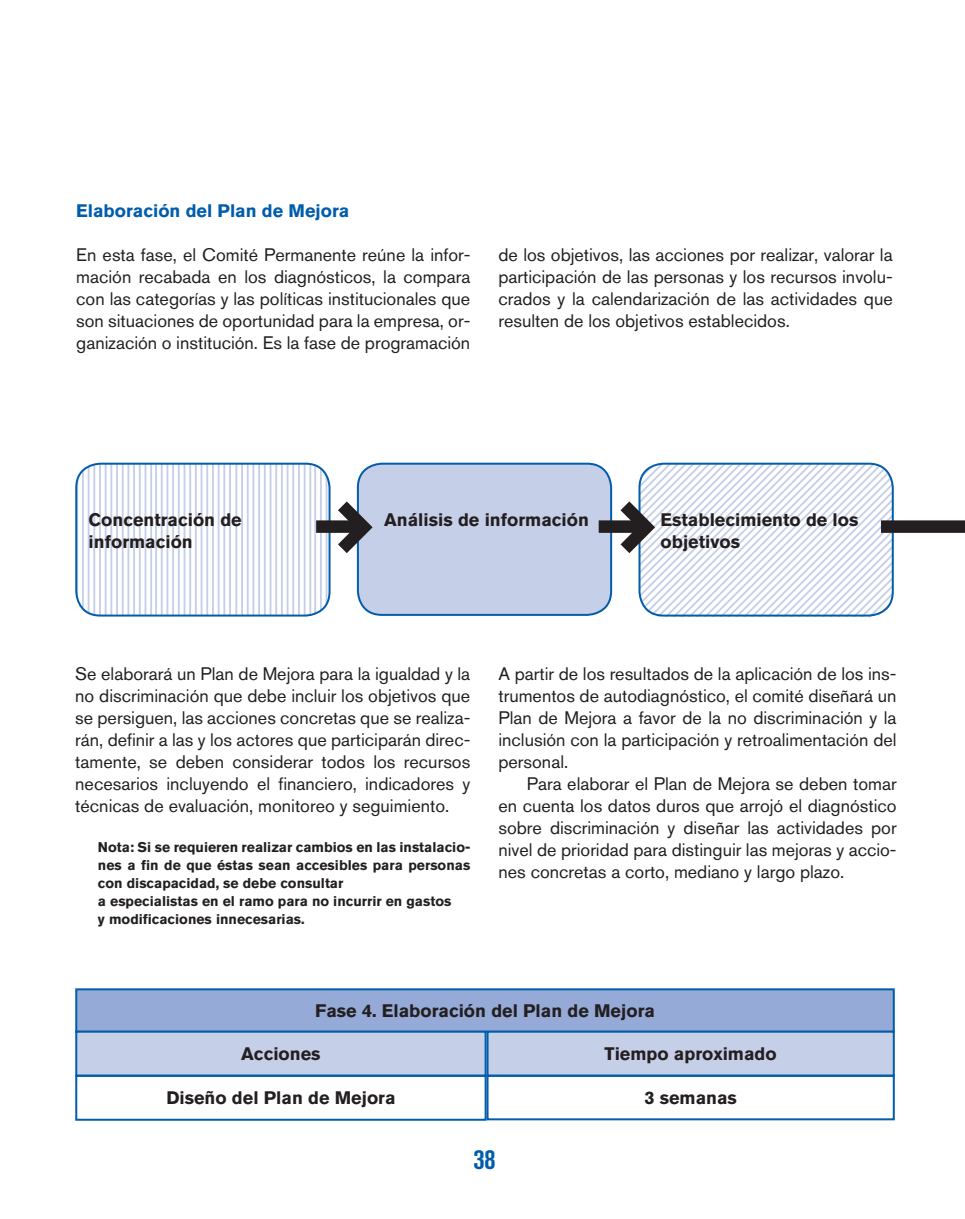
<style>
.page{position:relative;width:965px;height:1219px;background:#fff}
.page>*{position:absolute;margin:0;border:0;box-sizing:border-box;transform-origin:0 0}
.t1{font:700 condensed 28px "Akzidenz Grotesk BQ";color:#015dab}
.t2{font:18px/22px "Akzidenz Grotesk BQ";color:#231f20;text-align:justify}
.t3{font:700 18px/22px "Akzidenz Grotesk BQ";color:#231f20}
.t4{font:700 18px "Akzidenz Grotesk BQ";color:#015dab}
.t5{font:700 14px/18px "Akzidenz Grotesk BQ";color:#231f20}
</style>
<div class="page">
<svg style="left:76px;top:465px;width:300px;height:152px"></svg>
<div style="left:358px;top:463px;width:253px;height:152px;background:#c6cfe8;border-radius:24px"></div>
<div style="left:357px;top:462px;width:255px;height:154px;border:2px solid #015dab;border-radius:24px"></div>
<div style="left:75px;top:462px;width:255px;height:154px;border:2px solid #015dab;border-radius:24px"></div>
<div style="left:316px;top:520px;width:47px;height:13px;background:#231f20"></div>
<svg style="left:325px;top:488px;width:48px;height:78px"></svg>
<svg style="left:559px;top:462px;width:335px;height:155px"></svg>
<div style="left:881px;top:520px;width:84px;height:13px;background:#231f20"></div>
<div style="left:76px;top:989px;width:818px;height:42px;background:#95aad6"></div>
<div style="left:75px;top:988px;width:820px;height:44px;border:2px solid #015dab"></div>
<div style="left:76px;top:1031px;width:410px;height:44px;background:#c6cfe8"></div>
<div style="left:75px;top:1030px;width:412px;height:46px;border:2px solid #015dab"></div>
<div style="left:75px;top:1074px;width:412px;height:46px;border:2px solid #015dab"></div>
<div style="left:487px;top:1031px;width:407px;height:44px;background:#c6cfe8"></div>
<div style="left:486px;top:1030px;width:409px;height:46px;border:2px solid #015dab"></div>
<div style="left:486px;top:1074px;width:409px;height:46px;border:2px solid #015dab"></div>
<p class="t4" style="left:76px;top:200px;width:274px">Elaboración del Plan de Mejora</p>
<p class="t2" style="left:76px;top:244px;width:396px">En esta fase, el Comité Permanente reúne la infor&shy;mación recabada en los diagnósticos, la compara con las categorías y las políticas institucionales que son situaciones de oportunidad para la empresa, or&shy;ganización o institución. Es la fase de programación</p>
<p class="t2" style="left:498px;top:243px;width:396px">de los objetivos, las acciones por realizar, valorar la participación de las personas y los recursos involu&shy;crados y la calendarización de las actividades que resulten de los objetivos establecidos.</p>
<p class="t3" style="left:89px;top:508px;width:155px">Concentración de información</p>
<p class="t3" style="left:384px;top:508px;width:206px">Análisis de información</p>
<p class="t3" style="left:660px;top:508px;width:199px">Establecimiento de los objetivos</p>
<p class="t2" style="left:75px;top:662px;width:397px">Se elaborará un Plan de Mejora para la igualdad y la no discriminación que debe incluir los objetivos que se persiguen, las acciones concretas que se realiza&shy;rán, definir a las y los actores que participarán direc&shy;tamente, se deben considerar todos los recursos necesarios incluyendo el financiero, indicadores y técnicas de evaluación, monitoreo y seguimiento.</p>
<p class="t5" style="left:98px;top:838px;width:374px">Nota: Si se requieren realizar cambios en las instalacio&shy;nes a fin de que éstas sean accesibles para personas con discapacidad, se debe consultar<br>a especialistas en el ramo para no incurrir en gastos<br>y modificaciones innecesarias.</p>
<p class="t2" style="left:498px;top:662px;width:400px">A partir de los resultados de la aplicación de los ins&shy;trumentos de autodiagnóstico, el comité diseñará un Plan de Mejora a favor de la no discriminación y la inclusión con la participación y retroalimentación del personal.</p>
<p class="t2" style="left:498px;top:772px;width:400px;text-indent:28px">Para elaborar el Plan de Mejora se deben tomar en cuenta los datos duros que arrojó el diagnóstico sobre discriminación y diseñar las actividades por nivel de prioridad para distinguir las mejoras y accio&shy;nes concretas a corto, mediano y largo plazo.</p>
<p class="t3" style="left:315px;top:999px;width:341px">Fase 4. Elaboración del Plan de Mejora</p>
<p class="t3" style="left:241px;top:1042px;width:81px">Acciones</p>
<p class="t3" style="left:166px;top:1086px;width:231px">Diseño del Plan de Mejora</p>
<p class="t3" style="left:605px;top:1042px;width:174px">Tiempo aproximado</p>
<p class="t3" style="left:644px;top:1086px;width:94px">3 semanas</p>
<h1 class="t1" style="left:473px;top:1143px;width:24px">38</h1>
</div>
